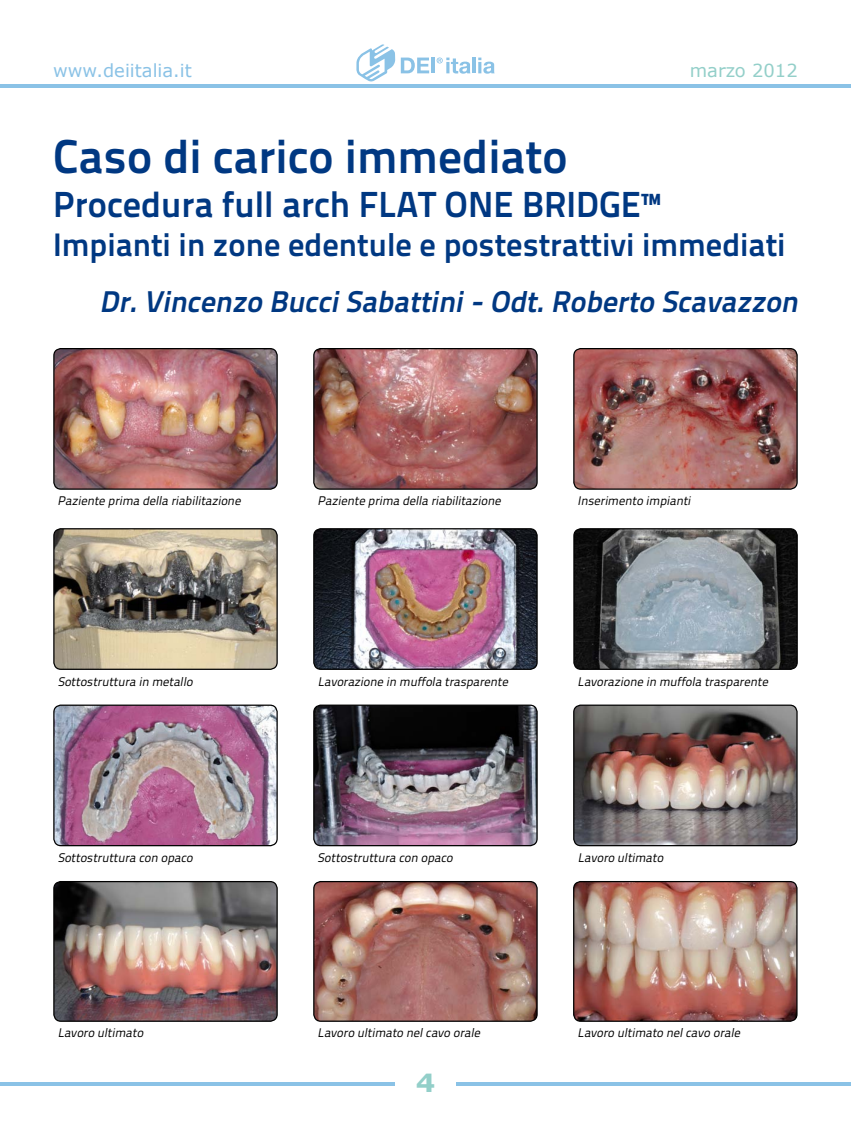
<style>
.page{position:relative;width:851px;height:1134px;background:#fff}
.page>*{position:absolute;margin:0;border:0;box-sizing:border-box;transform-origin:0 0}
.t1{font:700 47.5px "Titillium Text 22 L";color:#003882}
.t2{font:700 36.25px "Titillium Text 22 L";color:#003882}
.t3{font:700 32.5px "Titillium Text 22 L";color:#003882}
.t4{font:italic 700 30px "Titillium Text 22 L";color:#003882}
.t5{font:700 25px "Verdana";color:#93cfc9;scale:1.1 1}
.t6{font:17.88px "Verdana";color:#8ac2e6}
.t7{font:17.88px "Verdana";color:#93cfc9}
.t8{font:italic 12.5px "Titillium Text 22 L";color:#000}
</style>
<div class="page">
<hr style="left:0;top:84px;width:850px;height:4px;background:#8ac2e6">
<hr style="left:0;top:1082px;width:850px;height:3px;background:#8ac2e6">
<svg style="left:356px;top:44px;width:39px;height:38px"></svg>
<svg style="left:401px;top:58px;width:28px;height:15px"></svg>
<hr style="left:431px;top:58px;width:4px;height:15px;background:#8ac2e6">
<svg style="left:436px;top:58px;width:34px;height:16px"></svg>
<hr style="left:472px;top:58px;width:3px;height:15px;background:#8ac2e6">
<svg style="left:478px;top:58px;width:16px;height:16px"></svg>
<div style="left:395px;top:1058px;width:60px;height:49px;background:#fff"></div>
<img style="left:55px;top:530px;width:222px;height:139px">
<div style="left:53px;top:528px;width:225px;height:142px;border:1px solid #000;border-radius:7px"></div>
<img style="left:575px;top:529px;width:222px;height:140px">
<div style="left:573px;top:528px;width:224px;height:142px;border:1px solid #000;border-radius:7px"></div>
<img style="left:54px;top:706px;width:223px;height:140px">
<div style="left:53px;top:704px;width:225px;height:142px;border:1px solid #000;border-radius:7px"></div>
<img style="left:315px;top:529px;width:222px;height:140px">
<div style="left:313px;top:528px;width:224px;height:142px;border:1px solid #000;border-radius:7px"></div>
<img style="left:314px;top:349px;width:223px;height:140px">
<div style="left:313px;top:348px;width:224px;height:142px;border:1px solid #000;border-radius:7px"></div>
<img style="left:574px;top:349px;width:223px;height:140px">
<div style="left:573px;top:348px;width:224px;height:142px;border:1px solid #000;border-radius:7px"></div>
<img style="left:54px;top:349px;width:223px;height:139px">
<div style="left:53px;top:348px;width:225px;height:142px;border:1px solid #000;border-radius:7px"></div>
<img style="left:574px;top:881px;width:222px;height:140px">
<div style="left:573px;top:881px;width:224px;height:141px;border:1px solid #000;border-radius:7px"></div>
<img style="left:314px;top:881px;width:223px;height:140px">
<div style="left:313px;top:881px;width:224px;height:141px;border:1px solid #000;border-radius:7px"></div>
<img style="left:314px;top:705px;width:223px;height:141px">
<div style="left:313px;top:704px;width:224px;height:142px;border:1px solid #000;border-radius:7px"></div>
<img style="left:54px;top:882px;width:223px;height:138px">
<div style="left:53px;top:881px;width:225px;height:141px;border:1px solid #000;border-radius:7px"></div>
<img style="left:574px;top:705px;width:222px;height:141px">
<div style="left:573px;top:704px;width:224px;height:142px;border:1px solid #000;border-radius:7px"></div>
<h3 class="t6" style="left:53px;top:59px;width:140px">www.deiitalia.it</h3>
<h3 class="t7" style="left:689px;top:59px;width:109px">marzo 2012</h3>
<h1 class="t1" style="left:53px;top:120px;width:515px">Caso di carico immediato</h1>
<h2 class="t2" style="left:53px;top:176px;width:608px">Procedura full arch FLAT ONE BRIDGE™</h2>
<h3 class="t3" style="left:53px;top:219px;width:733px">Impianti in zone edentule e postestrattivi immediati</h3>
<h3 class="t4" style="left:100px;top:278px;width:707px">Dr.Vincenzo BucciSabattini-Odt.Roberto Scavazzon</h3>
<p class="t8" style="left:58px;top:492px;width:188px">Paziente prima della riabilitazione</p>
<p class="t8" style="left:577px;top:492px;width:117px">Inserimento impianti</p>
<p class="t8" style="left:317px;top:492px;width:188px">Paziente prima della riabilitazione</p>
<p class="t8" style="left:58px;top:672px;width:139px">Sottostruttura in metallo</p>
<p class="t8" style="left:318px;top:672px;width:195px">Lavorazione in muffola trasparente</p>
<p class="t8" style="left:577px;top:672px;width:195px">Lavorazione in muffola trasparente</p>
<p class="t8" style="left:58px;top:848px;width:140px">Sottostruttura con opaco</p>
<p class="t8" style="left:317px;top:848px;width:140px">Sottostruttura con opaco</p>
<p class="t8" style="left:58px;top:1024px;width:90px">Lavoro ultimato</p>
<p class="t8" style="left:317px;top:1024px;width:167px">Lavoro ultimato nelcavo orale</p>
<h3 class="t5" style="left:415px;top:1067px;width:19px">4</h3>
<p class="t8" style="left:577px;top:848px;width:90px">Lavoro ultimato</p>
<p class="t8" style="left:577px;top:1024px;width:167px">Lavoro ultimato nelcavo orale</p>
</div>
